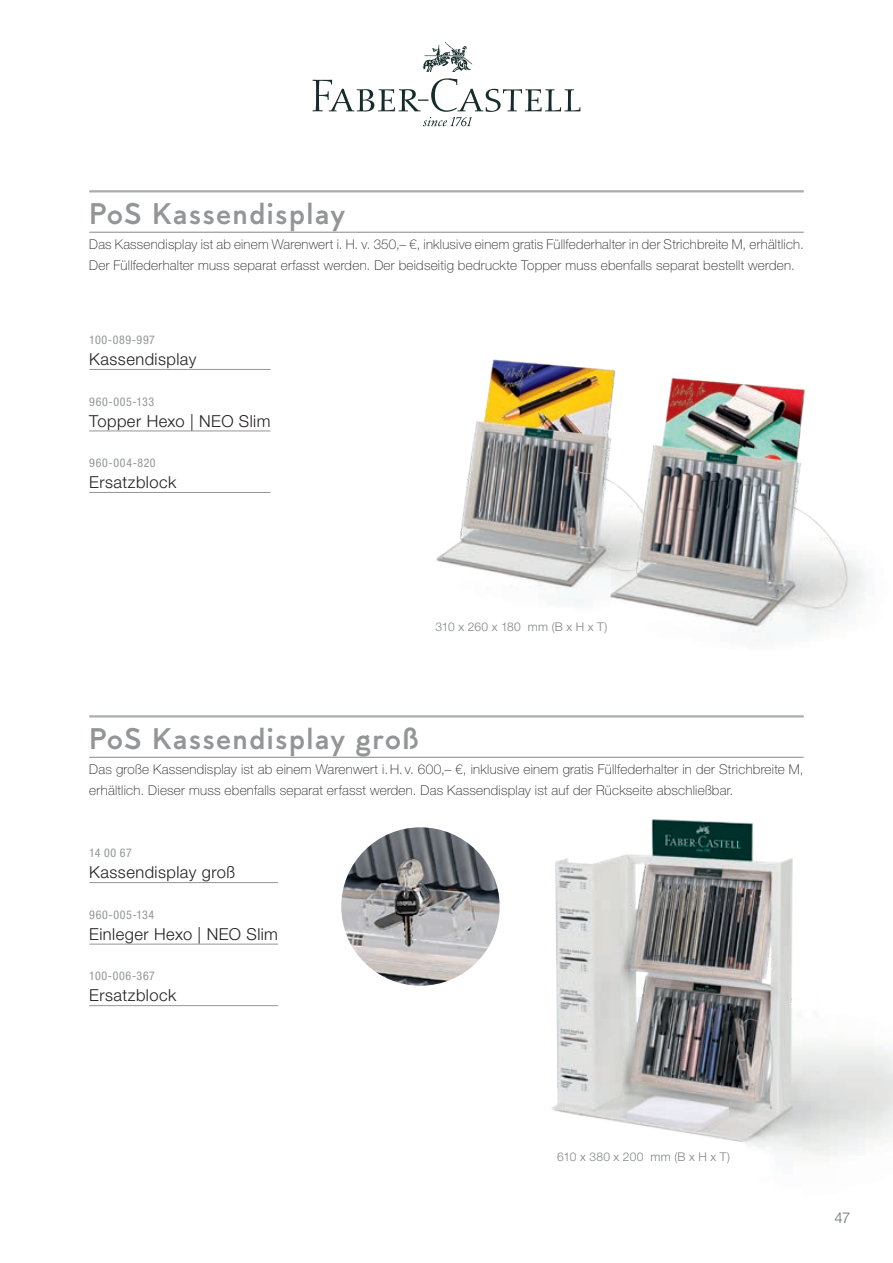
<style>
.page{position:relative;width:893px;height:1263px;background:#fff}
.page>*{position:absolute;margin:0;border:0;box-sizing:border-box;transform-origin:0 0}
._2019_-_02_subtitles{font:700 30px "MTT Milano";letter-spacing:.03em;color:#939598}
._2019_-_05_product_G{font:300 16.5px "Helvetica Neue LT Pro";letter-spacing:.025em;color:#231f20}
.t1{font:300 15px "Helvetica Neue LT Pro";color:#6c6f70}
._2019_-_02_text_tech{font:100 13.5px/21px "Helvetica Neue LT Pro";letter-spacing:.02em;color:#231f20}
._2019_-_04_-_art-no{font:condensed 12px "Helvetica Neue LT Pro";letter-spacing:.055em;color:#939598}
.Technic_infos{font:300 12px "Helvetica Neue LT Pro";letter-spacing:.015em;color:#808285}
</style>
<div class="page">
<img style="left:551px;top:819px;width:342px;height:337px">
<img style="left:436px;top:359px;width:166px;height:245px">
<img style="left:341px;top:827px;width:159px;height:159px;border-radius:79px">
<img style="left:602px;top:369px;width:264px;height:264px">
<hr style="left:89px;top:191px;width:715px;height:1px;background:#939598">
<hr style="left:89px;top:192px;width:715px;height:1px;background:#939598">
<hr style="left:89px;top:232px;width:715px;height:1px;background:#939598">
<hr style="left:89px;top:716px;width:715px;height:1px;background:#939598">
<hr style="left:89px;top:717px;width:715px;height:1px;background:#939598">
<hr style="left:89px;top:757px;width:715px;height:1px;background:#939598">
<hr style="left:89px;top:369px;width:181px;height:1px;background:#939598">
<hr style="left:89px;top:431px;width:181px;height:1px;background:#939598">
<hr style="left:89px;top:492px;width:181px;height:1px;background:#939598">
<hr style="left:89px;top:882px;width:189px;height:1px;background:#939598">
<hr style="left:89px;top:944px;width:189px;height:1px;background:#939598">
<hr style="left:89px;top:1005px;width:189px;height:1px;background:#939598">
<svg style="left:422px;top:42px;width:50px;height:30px"></svg>
<svg style="left:313px;top:78px;width:267px;height:48px"></svg>
<p class="_2019_-_02_subtitles" style="left:89px;top:196px;width:257px">PoS Kassendisplay</p>
<p class="_2019_-_02_text_tech" style="left:89px;top:234px;width:716px">Das Kassendisplay ist ab einem Warenwert i. H. v. 350,– €, inklusive einem gratis Füllfederhalter in der Strichbreite M, erhältlich.<br>Der Füllfederhalter muss separat erfasst werden. Der beidseitig bedruckte Topper muss ebenfalls separat bestellt werden.</p>
<p class="_2019_-_04_-_art-no" style="left:89px;top:333px;width:67px">100-089-997</p>
<p class="_2019_-_05_product_G" style="left:89px;top:349px;width:109px">Kassendisplay</p>
<p class="_2019_-_04_-_art-no" style="left:89px;top:394px;width:66px">960-005-133</p>
<p class="_2019_-_05_product_G" style="left:89px;top:410px;width:183px">Topper Hexo | NEO Slim</p>
<p class="_2019_-_04_-_art-no" style="left:89px;top:456px;width:68px">960-004-820</p>
<p class="_2019_-_05_product_G" style="left:89px;top:472px;width:89px">Ersatzblock</p>
<p class="Technic_infos" style="left:435px;top:619px;width:174px">310 x 260 x 180 mm (B x H x T)</p>
<p class="_2019_-_02_subtitles" style="left:89px;top:721px;width:331px">PoS Kassendisplay groß</p>
<p class="_2019_-_02_text_tech" style="left:89px;top:759px;width:716px">Das große Kassendisplay ist ab einem Warenwert i.H. v. 600,– €, inklusive einem gratis Füllfederhalter in der Strichbreite M, erhältlich. Dieser muss ebenfalls separat erfasst werden. Das Kassendisplay ist auf der Rückseite abschließbar.</p>
<p class="_2019_-_04_-_art-no" style="left:89px;top:846px;width:44px">14 00 67</p>
<p class="_2019_-_05_product_G" style="left:89px;top:862px;width:147px">Kassendisplay groß</p>
<p class="_2019_-_04_-_art-no" style="left:89px;top:907px;width:67px">960-005-134</p>
<p class="_2019_-_05_product_G" style="left:89px;top:924px;width:190px">Einleger Hexo | NEO Slim</p>
<p class="_2019_-_04_-_art-no" style="left:89px;top:969px;width:67px">100-006-367</p>
<p class="_2019_-_05_product_G" style="left:89px;top:985px;width:89px">Ersatzblock</p>
<p class="Technic_infos" style="left:557px;top:1149px;width:175px">610 x 380 x 200 mm (B x H x T)</p>
<p class="t1" style="left:834px;top:1208px;width:18px">47</p>
</div>
